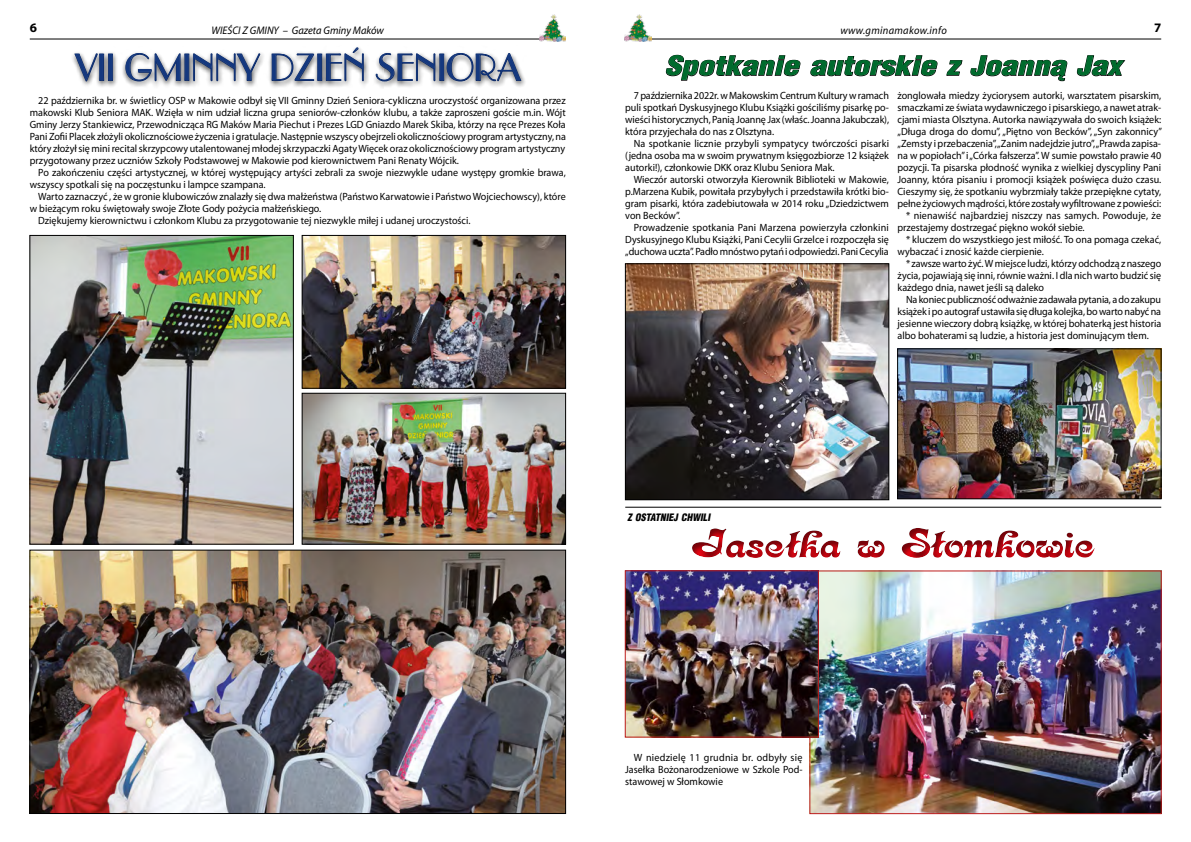
<style>
.page{position:relative;width:1191px;height:842px;background:#fff}
.page>*{position:absolute;margin:0;border:0;box-sizing:border-box;transform-origin:0 0}
.t1{font:40px "Roots St O";color:#e30613;scale:1.25 1}
.t2{font:33px "Parisian PL";color:#14387f}
.t3{font:italic 900 26px "Switzerland Cond";color:#006b2d;scale:1.25 1}
.t4{font:700 13px "Myriad Pro";color:#000}
.t5{font:italic 11px "Myriad Pro";color:#000;scale:.95 1}
.t6{font:italic 11px "Myriad";letter-spacing:.03em;color:#000;scale:.95 1}
.t7{font:10.5px/12px "Myriad Pro";color:#000;text-align:justify;scale:.96 1}
.t8{font:italic 900 10px "Switzerland Cond";color:#000}
</style>
<div class="page">
<hr style="left:30px;top:39px;width:536px;height:1px;background:#000">
<hr style="left:625px;top:39px;width:536px;height:1px;background:#000">
<img style="left:624px;top:15px;width:27px;height:27px">
<img style="left:539px;top:15px;width:27px;height:27px">
<div style="left:70px;top:45px;width:457px;height:43px;background:#000;opacity:.75"></div>
<svg style="left:74px;top:53px;width:39px;height:29px"></svg>
<svg style="left:125px;top:53px;width:136px;height:29px"></svg>
<svg style="left:271px;top:47px;width:93px;height:35px"></svg>
<svg style="left:375px;top:53px;width:147px;height:29px"></svg>
<div style="left:617px;top:521px;width:552px;height:54px;background:#000;opacity:.5"></div>
<svg style="left:665px;top:54px;width:136px;height:27px"></svg>
<svg style="left:810px;top:55px;width:128px;height:22px"></svg>
<svg style="left:946px;top:60px;width:17px;height:16px"></svg>
<svg style="left:970px;top:55px;width:98px;height:27px"></svg>
<svg style="left:1076px;top:55px;width:50px;height:22px"></svg>
<img style="left:32px;top:237px;width:259px;height:305px">
<div style="left:30px;top:235px;width:263px;height:309px;border:1px solid #000"></div>
<img style="left:304px;top:237px;width:260px;height:149px">
<div style="left:302px;top:235px;width:264px;height:153px;border:1px solid #000"></div>
<img style="left:304px;top:395px;width:260px;height:147px">
<div style="left:302px;top:393px;width:264px;height:151px;border:1px solid #000"></div>
<img style="left:32px;top:552px;width:532px;height:260px">
<div style="left:30px;top:550px;width:536px;height:264px;border:1px solid #000"></div>
<img style="left:627px;top:266px;width:260px;height:232px">
<div style="left:625px;top:264px;width:264px;height:236px;border:1px solid #000"></div>
<img style="left:899px;top:351px;width:260px;height:146px">
<div style="left:897px;top:349px;width:264px;height:150px;border:1px solid #000"></div>
<hr style="left:625px;top:507px;width:536px;height:1px;background:#000">
<img style="left:811px;top:573px;width:348px;height:239px">
<div style="left:809px;top:571px;width:352px;height:243px;border:1px solid #bd1d1d"></div>
<img style="left:627px;top:573px;width:189px;height:162px">
<p class="t4" style="left:30px;top:20px;width:9px">6</p>
<p class="t5" style="left:211px;top:23px;width:183px">WIEŚCI Z GMINY – Gazeta Gminy Maków</p>
<p class="t6" style="left:840px;top:25px;width:114px">www.gminamakow.info</p>
<p class="t4" style="left:1154px;top:20px;width:9px">7</p>
<h2 class="t2" style="left:75px;top:45px;width:446px">VII GMINNY DZIEŃ SENIORA</h2>
<h3 class="t3" style="left:665px;top:49px;width:367px">Spotkanie autorskie z Joanną Jax</h3>
<p class="t7" style="left:30px;top:95px;width:560px;text-indent:9px">22 października br. w świetlicy OSP w Makowie odbył się VII Gminny Dzień Seniora-cykliczna uroczystość organizowana przez makowski Klub Seniora MAK. Wzięła w nim udział liczna grupa seniorów-członków klubu, a także zaproszeni goście m.in. Wójt Gminy Jerzy Stankiewicz, Przewodnicząca RG Maków Maria Piechut i Prezes LGD Gniazdo Marek Skiba, którzy na ręce Prezes Koła Pani Zofii Placek złożyli okolicznościowe życzenia i gratulacje. Następnie wszyscy obejrzeli okolicznościowy program artystyczny, na który złożył się mini recital skrzypcowy utalentowanej młodej skrzypaczki Agaty Więcek oraz okolicznościowy program artystyczny przygotowany przez uczniów Szkoły Podstawowej w Makowie pod kierownictwem Pani Renaty Wójcik.</p>
<p class="t7" style="left:30px;top:167px;width:560px;text-indent:9px">Po zakończeniu części artystycznej, w której występujący artyści zebrali za swoje niezwykle udane występy gromkie brawa, wszyscy spotkali się na poczęstunku i lampce szampana.</p>
<p class="t7" style="left:38px;top:191px;width:551px">Warto zaznaczyć , że w gronie klubowiczów znalazły się dwa małżeństwa (Państwo Karwatowie i Państwo Wojciechowscy), które</p>
<p class="t7" style="left:30px;top:203px;width:305px">w bieżącym roku świętowały swoje Złote Gody pożycia małżeńskiego.</p>
<p class="t7" style="left:38px;top:215px;width:452px">Dziękujemy kierownictwu i członkom Klubu za przygotowanie tej niezwykle miłej i udanej uroczystości.</p>
<p class="t7" style="left:625px;top:89px;width:276px;text-indent:9px">7 października 2022r. w Makowskim Centrum Kultury w ramach puli spotkań Dyskusyjnego Klubu Książki gościliśmy pisarkę po&shy;wieści historycznych, Panią Joannę Jax (właśc. Joanna Jakubczak), która przyjechała do nas z Olsztyna.</p>
<p class="t7" style="left:625px;top:137px;width:276px;text-indent:9px">Na spotkanie licznie przybyli sympatycy twórczości pisarki (jedna osoba ma w swoim prywatnym księgozbiorze 12 książek autorki!), członkowie DKK oraz Klubu Seniora Mak.</p>
<p class="t7" style="left:625px;top:173px;width:276px;text-indent:9px">Wieczór autorski otworzyła Kierownik Biblioteki w Makowie, p.Marzena Kubik, powitała przybyłych i przedstawiła krótki bio&shy;gram pisarki, która zadebiutowała w 2014 roku „Dziedzictwem von Becków”.</p>
<p class="t7" style="left:625px;top:221px;width:276px;text-indent:9px">Prowadzenie spotkania Pani Marzena powierzyła członkini Dyskusyjnego Klubu Książki, Pani Cecylii Grzelce i rozpoczęła się „duchowa uczta”. Padło mnóstwo pytań i odpowiedzi. Pani Cecylia</p>
<p class="t7" style="left:897px;top:89px;width:276px">żonglowała miedzy życiorysem autorki, warsztatem pisarskim,</p>
<p class="t7" style="left:897px;top:101px;width:276px">smaczkami ze świata wydawniczego i pisarskiego, a nawet atrak-</p>
<p class="t7" style="left:897px;top:113px;width:276px">cjami miasta Olsztyna. Autorka nawiązywała do swoich książek:</p>
<p class="t7" style="left:897px;top:125px;width:277px">„Długa droga do domu”, „Piętno von Becków”, „Syn zakonnicy”</p>
<p class="t7" style="left:897px;top:137px;width:276px">„Zemsty i przebaczenia”, „Zanim nadejdzie jutro”, „Prawda zapisa-</p>
<p class="t7" style="left:897px;top:149px;width:276px">na w popiołach” i „Córka fałszerza”. W sumie powstało prawie 40</p>
<p class="t7" style="left:897px;top:161px;width:276px">pozycji. Ta pisarska płodność wynika z wielkiej dyscypliny Pani</p>
<p class="t7" style="left:897px;top:173px;width:276px">Joanny, która pisaniu i promocji książek poświęca dużo czasu.</p>
<p class="t7" style="left:897px;top:185px;width:276px">Cieszymy się, że spotkaniu wybrzmiały także przepiękne cytaty,</p>
<p class="t7" style="left:897px;top:197px;width:276px">pełne życiowych mądrości, które zostały wyfiltrowane z powieści:</p>
<p class="t7" style="left:906px;top:209px;width:267px">* nienawiść najbardziej niszczy nas samych. Powoduje, że</p>
<p class="t7" style="left:897px;top:221px;width:196px">przestajemy dostrzegać piękno wokół siebie.</p>
<p class="t7" style="left:906px;top:233px;width:267px">* kluczem do wszystkiego jest miłość. To ona pomaga czekać,</p>
<p class="t7" style="left:897px;top:245px;width:154px">wybaczać i znosić każde cierpienie.</p>
<p class="t7" style="left:906px;top:257px;width:267px">* zawsze warto żyć. W miejsce ludzi, którzy odchodzą z naszego</p>
<p class="t7" style="left:897px;top:269px;width:276px">życia, pojawiają się inni, równie ważni. I dla nich warto budzić się</p>
<p class="t7" style="left:897px;top:281px;width:154px">każdego dnia, nawet jeśli są daleko</p>
<p class="t7" style="left:906px;top:293px;width:267px">Na koniec publiczność odważnie zadawała pytania, a do zakupu</p>
<p class="t7" style="left:897px;top:305px;width:276px">książek i po autograf ustawiła się długa kolejka, bo warto nabyć na</p>
<p class="t7" style="left:897px;top:317px;width:276px">jesienne wieczory dobrą książkę, w której bohaterką jest historia</p>
<p class="t7" style="left:897px;top:329px;width:263px">albo bohaterami są ludzie, a historia jest dominującym tłem.</p>
<p class="t8" style="left:627px;top:511px;width:84px">Z OSTATNIEJ CHWILI</p>
<h1 class="t1" style="left:691px;top:521px;width:324px">Jasełka w Słomkowie</h1>
<p class="t7" style="left:625px;top:751px;width:186px;text-indent:9px">W niedzielę 11 grudnia br. odbyły się Jasełka Bożonarodzeniowe w Szkole Pod&shy;stawowej w Słomkowie</p>
</div>
